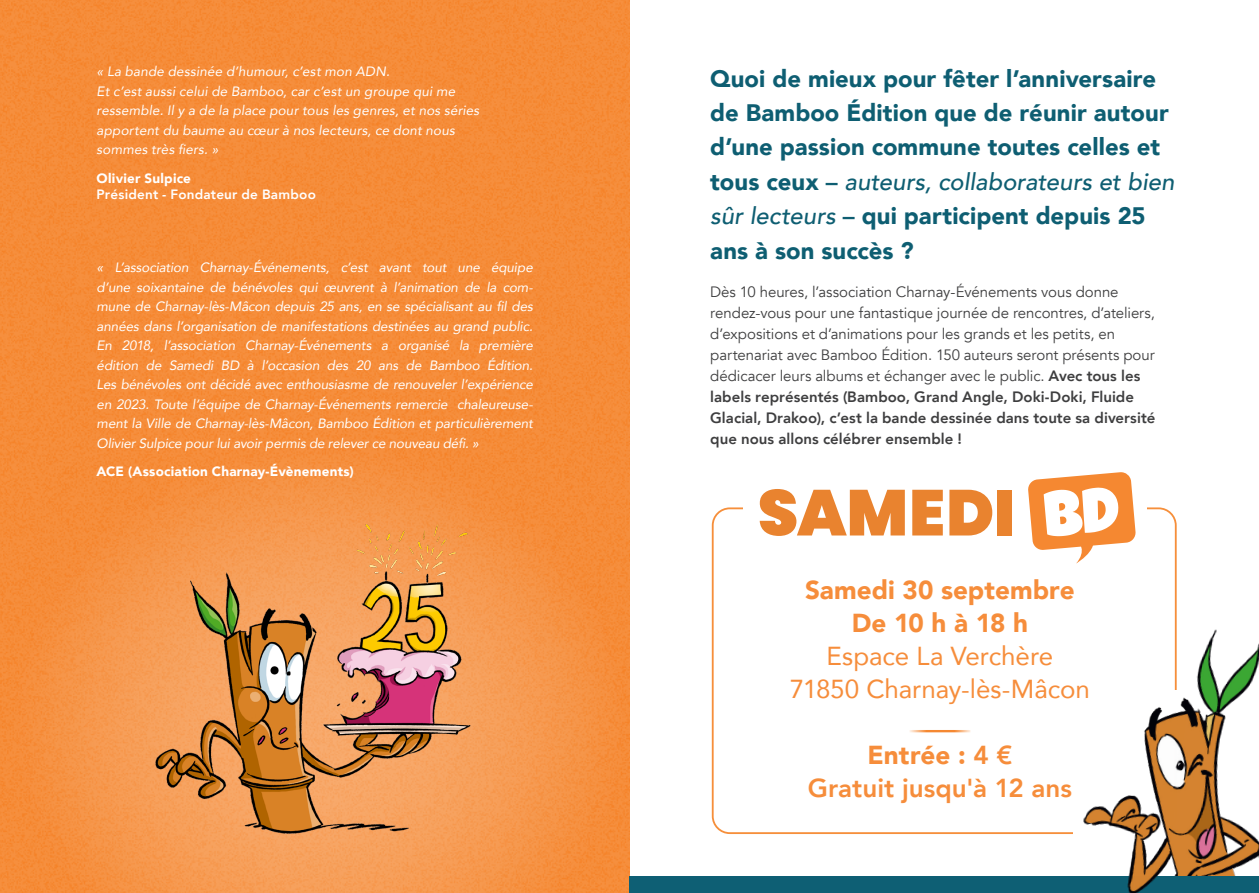
<style>
.page{position:relative;width:1259px;height:893px;background:#fff}
.page>*{position:absolute;margin:0;border:0;box-sizing:border-box;transform-origin:0 0}
.t1{font:900 64.65px "Poppins";letter-spacing:.005em;color:#e9832f}
.t2{font:25.95px "Avenir";letter-spacing:-.005em;color:#f68d3b}
.t3{font:900 25.95px "Avenir";color:#f68d3b}
.t4{font:800 25.95px "Avenir";color:#f68d3b}
.t5{font:900 23.85px/34.3px "Avenir";letter-spacing:.005em;color:#0e5e72}
.t6{font:15px/21px "Avenir";letter-spacing:-.005em;color:#3e3e3f}
.t7{font:italic 13.5px/19.5px "Avenir";letter-spacing:.01em;color:#fff}
.t8{font:900 13.5px "Avenir";letter-spacing:.015em;color:#fff}
.t9{font:800 13.5px "Avenir";letter-spacing:.015em;color:#fff}
.s1{font-weight:800}
.s2{font-weight:500;font-style:italic}
</style>
<div class="page">
<hr style="left:909px;top:730px;width:61px;height:2px;background:#f58832">
<div style="left:0;top:0;width:629px;height:893px;background:#f58c39"></div>
<svg style="left:13px;top:444px;width:614px;height:449px"></svg>
<img style="left:146px;top:521px;width:337px;height:316px">
<img style="left:1199px;top:629px;width:60px;height:248px">
<div style="left:629px;top:877px;width:630px;height:16px;background:#0e5f74"></div>
<img style="left:1048px;top:598px;width:151px;height:295px">
<svg style="left:1028px;top:472px;width:108px;height:91px"></svg>
<p class="t7" style="left:97px;top:62px;width:384px">« La bande dessinée d’humour, c’est mon ADN.<br>Et c’est aussi celui de Bamboo, car c’est un groupe qui me ressemble. Il y a de la place pour tous les genres, et nos séries apportent du baume au cœur à nos lecteurs, ce dont nous sommes très fiers. »</p>
<p class="t8" style="left:97px;top:166px;width:96px">Olivier Sulpice</p>
<p class="t9" style="left:97px;top:184px;width:221px">Président - Fondateur de Bamboo</p>
<p class="t7" style="left:97px;top:258px;width:438px;text-align:justify">« L’association Charnay-Événements, c’est avant tout une équipe d’une soixantaine de bénévoles qui œuvrent à l’animation de la com&shy;mune de Charnay-lès-Mâcon depuis 25 ans, en se spécialisant au fil des années dans l’organisation de manifestations destinées au grand public.<br>En 2018, l’association Charnay-Événements a organisé la première édition de Samedi BD à l’occasion des 20 ans de Bamboo Édition.<br>Les bénévoles ont décidé avec enthousiasme de renouveler l’expérience en 2023. Toute l’équipe de Charnay-Événements remercie chaleureuse&shy;ment la Ville de Charnay-lès-Mâcon, Bamboo Édition et particulièrement Olivier Sulpice pour lui avoir permis de relever ce nouveau défi. »</p>
<p class="t8" style="left:97px;top:460px;width:259px">ACE (Association Charnay-Évènements)</p>
<p class="t5" style="left:710px;top:60px;width:466px">Quoi de mieux pour fêter l’anniversaire de Bamboo Édition que de réunir autour d’une passion commune toutes celles et tous ceux <span class="s1">–</span> <span class="s2">auteurs, collaborateurs et bien sûr lecteurs</span> <span class="s1">–</span> qui participent depuis 25 ans à son succès ?</p>
<p class="t6" style="left:710px;top:282px;width:446px">Dès 10 heures, l’association Charnay-Événements vous donne rendez-vous pour une fantastique journée de rencontres, d’ateliers, d’expositions et d’animations pour les grands et les petits, en partenariat avec Bamboo Édition. 150 auteurs seront présents pour dédicacer leurs albums et échanger avec le public. <span class="s1">Avec tous les labels représentés (Bamboo, Grand Angle, Doki-Doki, Fluide Glacial, Drakoo), c’est la bande dessinée dans toute sa diversité que nous allons célébrer ensemble !</span></p>
<p class="t1" style="left:758px;top:475px;width:259px">SAMEDI</p>
<p class="t3" style="left:805px;top:567px;width:271px">Samedi 30 septembre</p>
<p class="t3" style="left:852px;top:600px;width:178px">De 10 h à 18 h</p>
<p class="t2" style="left:826px;top:635px;width:228px">Espace La Verchère</p>
<p class="t2" style="left:790px;top:668px;width:301px">71850 Charnay-lès-Mâcon</p>
<p class="t3" style="left:867px;top:733px;width:146px">Entrée : <span class="s1">4 €</span></p>
<p class="t4" style="left:808px;top:768px;width:266px">Gratuit jusqu'à 12 ans</p>
</div>
